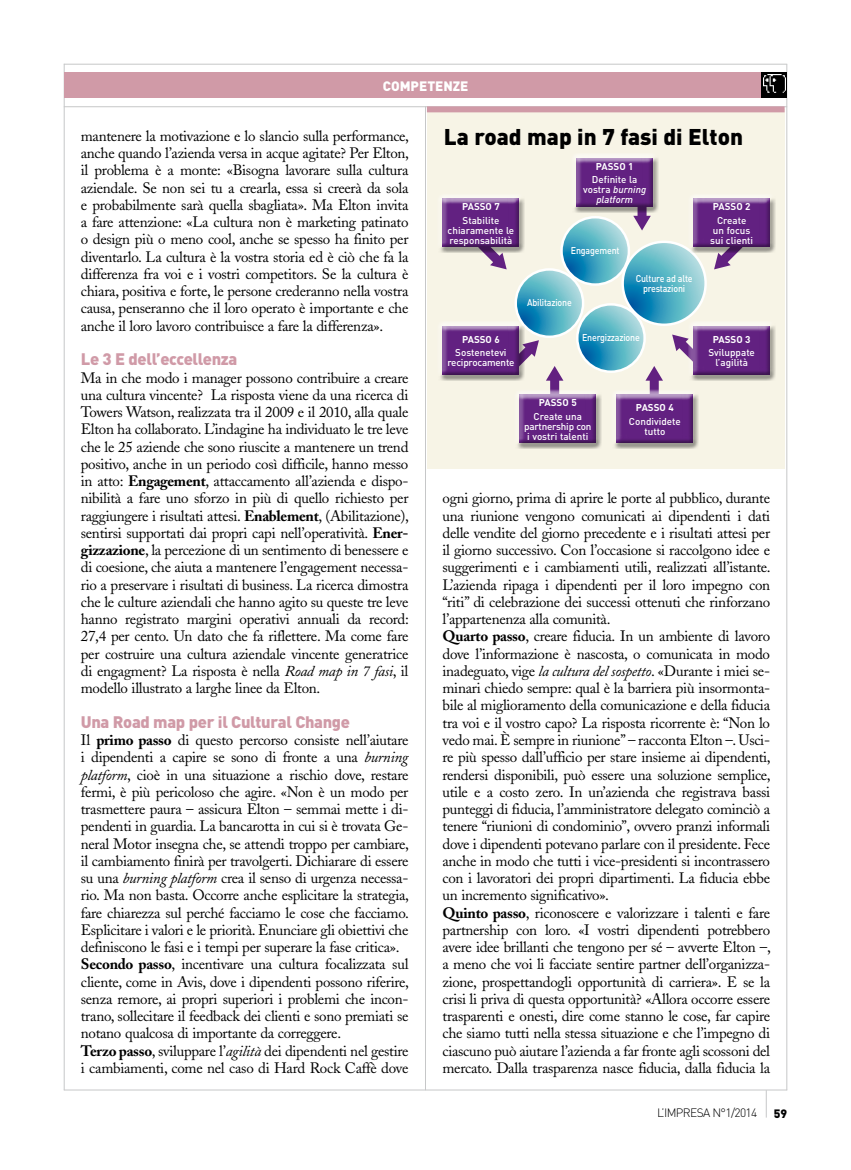
<style>
.page{position:relative;width:851px;height:1170px;background:#fff}
.page>*{position:absolute;margin:0;border:0;box-sizing:border-box;transform-origin:0 0}
.t1{font:900 22.5px "DIN";color:#000}
.t2{font:900 16.5px "DIN";letter-spacing:-.02em;color:#d09aa7}
.t3{font:15px/17.2px "Adobe Caslon";letter-spacing:-.02em;color:#000}
.t4{font:900 13.5px "DIN";color:#fff}
.t5{font:300 12px "DIN";letter-spacing:-.05em;color:#000}
.t6{font:900 12px "DIN";color:#000}
.t7{font:500 9.9px/10.1px "DIN";letter-spacing:-.005em;color:#fff;text-align:center}
.t8{font:500 9.9px/9.9px "DIN";letter-spacing:-.005em;color:#fff;text-align:center;scale:.9 1}
.t9{font:700 9.9px "DIN";letter-spacing:.025em;color:#fff}
.s1{font-weight:700}
.s2{font-style:italic}
</style>
<div class="page">
<svg style="left:765px;top:1090px;width:1px;height:27px"></svg>
<hr style="left:64px;top:64px;width:1px;height:1026px;background:#c6c7c8">
<hr style="left:786px;top:64px;width:1px;height:1026px;background:#c6c7c8">
<hr style="left:64px;top:1089px;width:723px;height:1px;background:#c6c7c8">
<hr style="left:425px;top:106px;width:1px;height:984px;background:#c6c7c8">
<hr style="left:64px;top:106px;width:723px;height:1px;background:#c6c7c8">
<hr style="left:64px;top:64px;width:723px;height:1px;background:#c6c7c8">
<div style="left:64px;top:72px;width:722px;height:26px;background:#d09aa7"></div>
<div style="left:761px;top:72px;width:25px;height:26px;background:#000"></div>
<img style="left:763px;top:74px;width:22px;height:19px">
<div style="left:427px;top:109px;width:357px;height:360px;background:#f7f4e6"></div>
<div style="left:427px;top:106px;width:357px;height:6px;background:#d09aa7"></div>
<svg style="left:633px;top:213px;width:17px;height:17px"></svg>
<svg style="left:546px;top:366px;width:17px;height:23px"></svg>
<svg style="left:645px;top:366px;width:18px;height:23px"></svg>
<svg style="left:714px;top:253px;width:23px;height:16px"></svg>
<svg style="left:672px;top:334px;width:16px;height:23px"></svg>
<svg style="left:484px;top:253px;width:22px;height:16px"></svg>
<svg style="left:524px;top:340px;width:15px;height:28px"></svg>
<svg style="left:561px;top:217px;width:67px;height:67px;background:#5db1c7"></svg>
<div style="left:560px;top:216px;width:70px;height:70px;border:2px solid #fff;border-radius:50%"></div>
<svg style="left:515px;top:269px;width:68px;height:68px;background:#61b3c9"></svg>
<div style="left:514px;top:268px;width:70px;height:70px;border:2px solid #fff;border-radius:50%"></div>
<svg style="left:577px;top:304px;width:67px;height:68px;background:#5fb2c8"></svg>
<div style="left:576px;top:303px;width:69px;height:70px;border:2px solid #fff;border-radius:50%"></div>
<svg style="left:622px;top:242px;width:83px;height:83px;background:#5eb1c7"></svg>
<div style="left:621px;top:240px;width:85px;height:86px;border:2px solid #fff;border-radius:50%"></div>
<div style="left:571px;top:153px;width:86px;height:57px;background:#f9f8ef"></div>
<div style="left:572px;top:155px;width:86px;height:58px;background:#000;opacity:.38"></div>
<div style="left:688px;top:193px;width:86px;height:58px;background:#f8f6eb"></div>
<div style="left:689px;top:195px;width:86px;height:58px;background:#000;opacity:.38"></div>
<div style="left:688px;top:321px;width:86px;height:57px;background:#f9f8ef"></div>
<div style="left:689px;top:323px;width:86px;height:57px;background:#000;opacity:.38"></div>
<div style="left:611px;top:389px;width:86px;height:58px;background:#fff;opacity:.75"></div>
<div style="left:612px;top:391px;width:86px;height:58px;background:#000;opacity:.38"></div>
<div style="left:437px;top:193px;width:86px;height:58px;background:#f8f6eb"></div>
<div style="left:438px;top:195px;width:86px;height:58px;background:#000;opacity:.38"></div>
<div style="left:437px;top:321px;width:86px;height:57px;background:#f9f8ef"></div>
<div style="left:438px;top:323px;width:86px;height:57px;background:#000;opacity:.38"></div>
<div style="left:514px;top:389px;width:86px;height:58px;background:#fff;opacity:.75"></div>
<div style="left:515px;top:391px;width:86px;height:58px;background:#000;opacity:.38"></div>
<p class="t4" style="left:383px;top:77px;width:87px">competenze</p>
<p class="t3" style="left:81px;top:127px;width:329px;text-align:justify">mantenere la motivazione e lo slancio sulla performance, anche quando l’azienda versa in acque agitate? Per Elton, il problema è a monte: «Bisogna lavorare sulla cultura aziendale. Se non sei tu a crearla, essa si creerà da sola e probabilmente sarà quella sbagliata». Ma Elton invita a fare attenzione: «La cultura non è marketing patinato o design più o meno cool, anche se spesso ha finito per diventarlo. La cultura è la vostra storia ed è ciò che fa la differenza fra voi e i vostri competitors. Se la cultura è chiara, positiva e forte, le persone crederanno nella vostra causa, penseranno che il loro operato è importante e che anche il loro lavoro contribuisce a fare la differenza».</p>
<p class="t2" style="left:81px;top:348px;width:158px">Le 3 E dell’eccellenza</p>
<p class="t3" style="left:81px;top:369px;width:329px;text-align:justify">Ma in che modo i manager possono contribuire a creare una cultura vincente? La risposta viene da una ricerca di Towers Watson, realizzata tra il 2009 e il 2010, alla quale Elton ha collaborato. L’indagine ha individuato le tre leve che le 25 aziende che sono riuscite a mantenere un trend positivo, anche in un periodo così difficile, hanno messo in atto: <span class="s1">Engagement</span>, attaccamento all’azienda e dispo&shy;nibilità a fare uno sforzo in più di quello richiesto per raggiungere i risultati attesi. <span class="s1">Enablement</span>, (Abilitazione), sentirsi supportati dai propri capi nell’operatività. <span class="s1">Ener&shy;gizzazione</span>, la percezione di un sentimento di benessere e di coesione, che aiuta a mantenere l’engagement necessa&shy;rio a preservare i risultati di business. La ricerca dimostra che le culture aziendali che hanno agito su queste tre leve hanno registrato margini operativi annuali da record:<br>27,4 per cento. Un dato che fa riflettere. Ma come fare per costruire una cultura aziendale vincente generatrice di engagment? La risposta è nella <span class="s2">Road map in 7 fasi</span>, il modello illustrato a larghe linee da Elton.</p>
<p class="t2" style="left:81px;top:710px;width:271px">Una Road map per il Cultural Change</p>
<p class="t3" style="left:81px;top:731px;width:329px">Il <span class="s1">primo passo</span> di questo percorso consiste nell’aiutare i dipendenti a capire se sono di fronte a una <span class="s2">burning platform</span>, cioè in una situazione a rischio dove, restare fermi, è più pericoloso che agire. «Non è un modo per trasmettere paura – assicura Elton – semmai mette i di&shy;pendenti in guardia. La bancarotta in cui si è trovata Ge&shy;neral Motor insegna che, se attendi troppo per cambiare, il cambiamento finirà per travolgerti. Dichiarare di essere su una <span class="s2">burning platform</span> crea il senso di urgenza necessa&shy;rio. Ma non basta. Occorre anche esplicitare la strategia, fare chiarezza sul perché facciamo le cose che facciamo.<br>Esplicitare i valori e le priorità. Enunciare gli obiettivi che definiscono le fasi e i tempi per superare la fase critica».<br><span class="s1">Secondo passo</span>, incentivare una cultura focalizzata sul cliente, come in Avis, dove i dipendenti possono riferire, senza remore, ai propri superiori i problemi che incon&shy;trano, sollecitare il feedback dei clienti e sono premiati se notano qualcosa di importante da correggere.<br><span class="s1">Terzo passo</span>, sviluppare l’<span class="s2">agilità</span> dei dipendenti nel gestire i cambiamenti, come nel caso di Hard Rock Caffè dove</p>
<h1 class="t1" style="left:444px;top:122px;width:301px">La road map in 7 fasi di Elton</h1>
<p class="t9" style="left:462px;top:200px;width:39px">PASSO 7</p>
<p class="t7" style="left:447px;top:215px;width:68px">Stabilite chiaramente le responsabilità</p>
<p class="t9" style="left:462px;top:333px;width:39px">PASSO 6</p>
<p class="t7" style="left:447px;top:347px;width:68px">Sostenetevi reciprocamente</p>
<p class="t9" style="left:595px;top:160px;width:39px">PASSO 1</p>
<p class="t7" style="left:583px;top:174px;width:64px">Definite la vostra <span class="s2">burning platform</span></p>
<p class="t8" style="left:571px;top:245px;width:56px">Engagement</p>
<p class="t8" style="left:527px;top:297px;width:51px">Abilitazione</p>
<p class="t8" style="left:635px;top:273px;width:65px">Culture ad alte prestazioni</p>
<p class="t8" style="left:582px;top:332px;width:66px">Energizzazione</p>
<p class="t9" style="left:539px;top:396px;width:39px">PASSO 5</p>
<p class="t7" style="left:524px;top:411px;width:69px">Create una partnership con i vostri talenti</p>
<p class="t9" style="left:636px;top:401px;width:39px">PASSO 4</p>
<p class="t7" style="left:629px;top:416px;width:53px">Condividete tutto</p>
<p class="t9" style="left:712px;top:200px;width:39px">PASSO 2</p>
<p class="t7" style="left:710px;top:215px;width:45px">Create<br>un focus sui clienti</p>
<p class="t9" style="left:712px;top:333px;width:39px">PASSO 3</p>
<p class="t7" style="left:708px;top:347px;width:48px">Sviluppate l’agilità</p>
<p class="t3" style="left:442px;top:490px;width:330px">ogni giorno, prima di aprire le porte al pubblico, durante una riunione vengono comunicati ai dipendenti i dati delle vendite del giorno precedente e i risultati attesi per il giorno successivo. Con l’occasione si raccolgono idee e suggerimenti e i cambiamenti utili, realizzati all’istante.<br>L’azienda ripaga i dipendenti per il loro impegno con “riti” di celebrazione dei successi ottenuti che rinforzano l’appartenenza alla comunità.<br><span class="s1">Quarto passo</span>, creare fiducia. In un ambiente di lavoro dove l’informazione è nascosta, o comunicata in modo inadeguato, vige <span class="s2">la cultura del sospetto</span>. «Durante i miei se&shy;minari chiedo sempre: qual è la barriera più insormonta&shy;bile al miglioramento della comunicazione e della fiducia tra voi e il vostro capo? La risposta ricorrente è: “Non lo vedo mai. È sempre in riunione” – racconta Elton –. Usci&shy;re più spesso dall’ufficio per stare insieme ai dipendenti, rendersi disponibili, può essere una soluzione semplice, utile e a costo zero. In un’azienda che registrava bassi punteggi di fiducia, l’amministratore delegato cominciò a tenere “riunioni di condominio”, ovvero pranzi informali dove i dipendenti potevano parlare con il presidente. Fece anche in modo che tutti i vice-presidenti si incontrassero con i lavoratori dei propri dipartimenti. La fiducia ebbe un incremento significativo».<br><span class="s1">Quinto passo</span>, riconoscere e valorizzare i talenti e fare partnership con loro. «I vostri dipendenti potrebbero avere idee brillanti che tengono per sé – avverte Elton –, a meno che voi li facciate sentire partner dell’organizza&shy;zione, prospettandogli opportunità di carriera». E se la crisi li priva di questa opportunità? «Allora occorre essere trasparenti e onesti, dire come stanno le cose, far capire che siamo tutti nella stessa situazione e che l’impegno di ciascuno può aiutare l’azienda a far fronte agli scossoni del mercato. Dalla trasparenza nasce fiducia, dalla fiducia la</p>
<p class="t5" style="left:657px;top:1105px;width:102px">L’IMPRESA N°1/2014</p>
<p class="t6" style="left:773px;top:1105px;width:15px">59</p>
</div>
